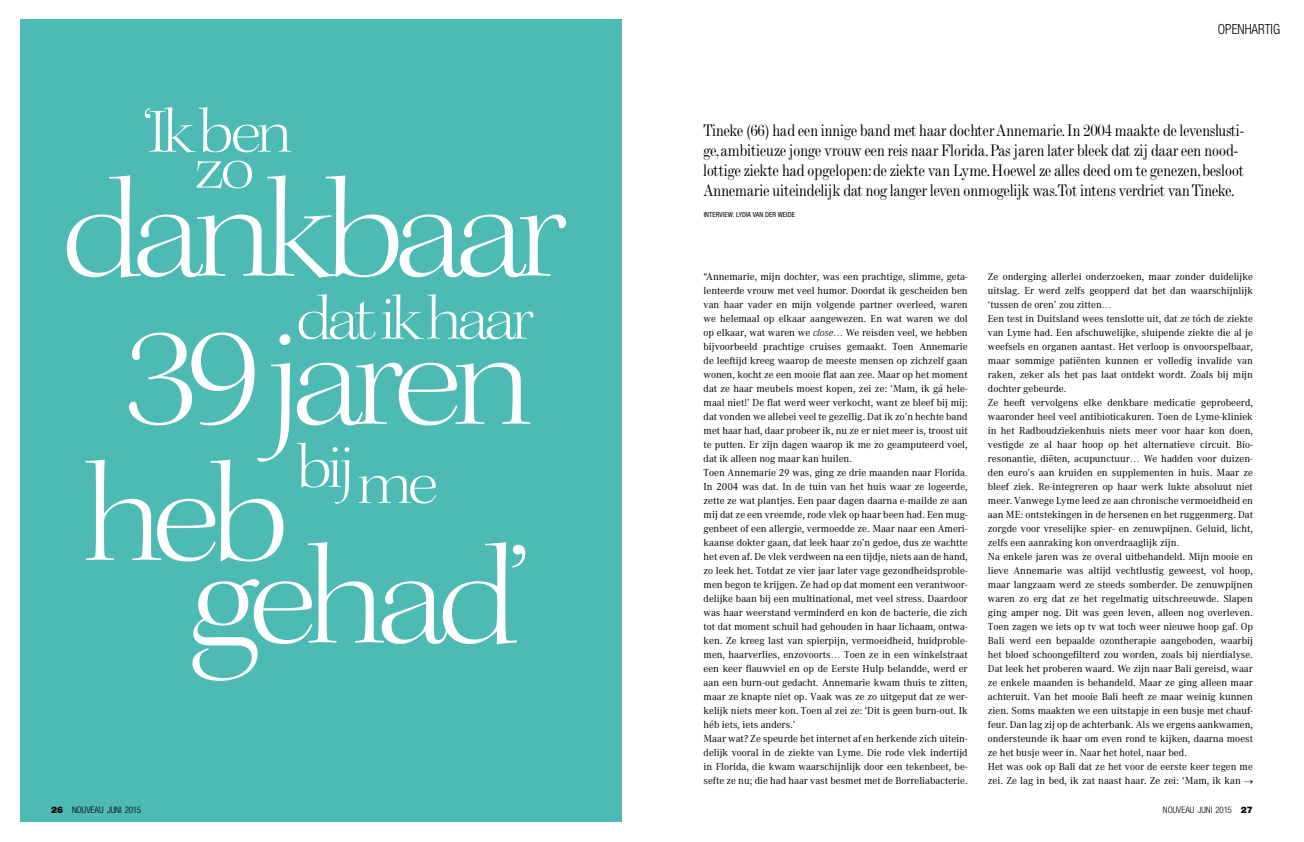
<style>
.page{position:relative;width:1304px;height:842px;background:#fff}
.page>*{position:absolute;margin:0;border:0;box-sizing:border-box;transform-origin:0 0}
.t1{font:140px "Kepler Std Light Ext Disp";letter-spacing:-.07em;color:#fff}
.t2{font:62px "Kepler Std Light Ext Disp";letter-spacing:-.07em;color:#fff}
.t3{font:condensed 18px/20px "Modern MT Std";letter-spacing:-.025em;color:#000;scale:.95 1}
.t4{font:300 condensed 14px "Helvetica Neue LT Std";color:#000;scale:.95 1}
.t5{font:10px/14px "Corporate ABQ";color:#000}
.t6{font:300 condensed 9px "Helvetica Neue LT Std";color:#000}
.t7{font:condensed 7px "Helvetica Neue LT Std";letter-spacing:.01em;color:#000}
.s1{font-family:"Corporate ABQ Light";font-style:italic}
.s2{font-weight:900;font-stretch:normal}
</style>
<div class="page">
<div style="left:20px;top:20px;width:601px;height:802px;background:#4dbab4"></div>
<h2 class="t2" style="left:142px;top:96px;width:151px">‘Ik ben</h2>
<h2 class="t2" style="left:194px;top:132px;width:62px">zo</h2>
<h1 class="t1" style="left:61px;top:150px;width:508px">dankbaar</h1>
<h2 class="t2" style="left:296px;top:283px;width:239px">dat ik haar</h2>
<h1 class="t1" style="left:125px;top:298px;width:410px">39 jaren</h1>
<h2 class="t2" style="left:297px;top:431px;width:143px">bij me</h2>
<h1 class="t1" style="left:189px;top:517px;width:344px">gehad’</h1>
<h1 class="t1" style="left:84px;top:434px;width:207px">heb</h1>
<h3 class="t4" style="left:1218px;top:21px;width:67px">OPENHARTIG</h3>
<p class="t3" style="left:703px;top:120px;width:572px">Tineke (66) had een innige band met haar dochter Annemarie.In 2004 maakte de levenslusti&shy;ge,ambitieuze jonge vrouw een reis naar Florida.Pas jaren later bleek dat zij daar een nood&shy;lottige ziekte had opgelopen:de ziekte van Lyme.Hoewel ze alles deed om te genezen,besloot Annemarie uiteindelijk dat nog langer leven onmogelijk was.Tot intens verdriet van Tineke.</p>
<p class="t7" style="left:704px;top:211px;width:93px">INTERVIEW: LYDIA VAN DER WEIDE</p>
<p class="t5" style="left:704px;top:270px;width:266px">“Annemarie, mijn dochter, was een prachtige, slimme, geta&shy;lenteerde vrouw met veel humor. Doordat ik gescheiden ben van haar vader en mijn volgende partner overleed, waren we helemaal op elkaar aangewezen. En wat waren we dol op elkaar, wat waren we <span class="s1">close</span>… We reisden veel, we hebben bijvoorbeeld prachtige cruises gemaakt. Toen Annemarie de leeftijd kreeg waarop de meeste mensen op zichzelf gaan wonen, kocht ze een mooie flat aan zee. Maar op het moment dat ze haar meubels moest kopen, zei ze: ‘Mam, ik gá hele&shy;maal niet!’ De flat werd weer verkocht, want ze bleef bij mij: dat vonden we allebei veel te gezellig. Dat ik zo’n hechte band met haar had, daar probeer ik, nu ze er niet meer is, troost uit te putten. Er zijn dagen waarop ik me zo geamputeerd voel, dat ik alleen nog maar kan huilen.<br>Toen Annemarie 29 was, ging ze drie maanden naar Florida.<br>In 2004 was dat. In de tuin van het huis waar ze logeerde, zette ze wat plantjes. Een paar dagen daarna e-mailde ze aan mij dat ze een vreemde, rode vlek op haar been had. Een mug&shy;genbeet of een allergie, vermoedde ze. Maar naar een Ameri&shy;kaanse dokter gaan, dat leek haar zo’n gedoe, dus ze wachtte het even af. De vlek verdween na een tijdje, niets aan de hand, zo leek het. Totdat ze vier jaar later vage gezondheidsproble&shy;men begon te krijgen. Ze had op dat moment een verantwoor&shy;delijke baan bij een multinational, met veel stress. Daardoor was haar weerstand verminderd en kon de bacterie, die zich tot dat moment schuil had gehouden in haar lichaam, ontwa&shy;ken. Ze kreeg last van spierpijn, vermoeidheid, huidproble&shy;men, haarverlies, enzovoorts… Toen ze in een winkelstraat een keer flauwviel en op de Eerste Hulp belandde, werd er aan een burn-out gedacht. Annemarie kwam thuis te zitten, maar ze knapte niet op. Vaak was ze zo uitgeput dat ze wer&shy;kelijk niets meer kon. Toen al zei ze: ‘Dit is geen burn-out. Ik héb iets, iets anders.’<br>Maar wat? Ze speurde het internet af en herkende zich uitein&shy;delijk vooral in de ziekte van Lyme. Die rode vlek indertijd in Florida, die kwam waarschijnlijk door een tekenbeet, be&shy;sefte ze nu; die had haar vast besmet met de Borreliabacterie.</p>
<p class="t5" style="left:988px;top:270px;width:267px">Ze onderging allerlei onderzoeken, maar zonder duidelijke uitslag. Er werd zelfs geopperd dat het dan waarschijnlijk ‘tussen de oren’ zou zitten…<br>Een test in Duitsland wees tenslotte uit, dat ze tóch de ziekte van Lyme had. Een afschuwelijke, sluipende ziekte die al je weefsels en organen aantast. Het verloop is onvoorspelbaar, maar sommige patiënten kunnen er volledig invalide van raken, zeker als het pas laat ontdekt wordt. Zoals bij mijn dochter gebeurde.<br>Ze heeft vervolgens elke denkbare medicatie geprobeerd, waaronder heel veel antibioticakuren. Toen de Lyme-kliniek in het Radboudziekenhuis niets meer voor haar kon doen, vestigde ze al haar hoop op het alternatieve circuit. Bio&shy;resonantie, diëten, acupunctuur… We hadden voor duizen&shy;den euro’s aan kruiden en supplementen in huis. Maar ze bleef ziek. Re-integreren op haar werk lukte absoluut niet meer. Vanwege Lyme leed ze aan chronische vermoeidheid en aan ME: ontstekingen in de hersenen en het ruggenmerg. Dat zorgde voor vreselijke spier- en zenuwpijnen. Geluid, licht, zelfs een aanraking kon onverdraaglijk zijn.<br>Na enkele jaren was ze overal uitbehandeld. Mijn mooie en lieve Annemarie was altijd vechtlustig geweest, vol hoop, maar langzaam werd ze steeds somberder. De zenuwpijnen waren zo erg dat ze het regelmatig uitschreeuwde. Slapen ging amper nog. Dit was geen leven, alleen nog overleven.<br>Toen zagen we iets op tv wat toch weer nieuwe hoop gaf. Op Bali werd een bepaalde ozontherapie aangeboden, waarbij het bloed schoongefilterd zou worden, zoals bij nierdialyse.<br>Dat leek het proberen waard. We zijn naar Bali gereisd, waar ze enkele maanden is behandeld. Maar ze ging alleen maar achteruit. Van het mooie Bali heeft ze maar weinig kunnen zien. Soms maakten we een uitstapje in een busje met chauf&shy;feur. Dan lag zij op de achterbank. Als we ergens aankwamen, ondersteunde ik haar om even rond te kijken, daarna moest ze het busje weer in. Naar het hotel, naar bed.<br>Het was ook op Bali dat ze het voor de eerste keer tegen me zei. Ze lag in bed, ik zat naast haar. Ze zei: ‘Mam, ik kan</p>
<p class="t6" style="left:51px;top:805px;width:92px"><span class="s2">26</span> NOUVEAU JUNI 2015</p>
<p class="t6" style="left:1163px;top:805px;width:92px">NOUVEAU JUNI 2015 <span class="s2">27</span></p>
</div>
